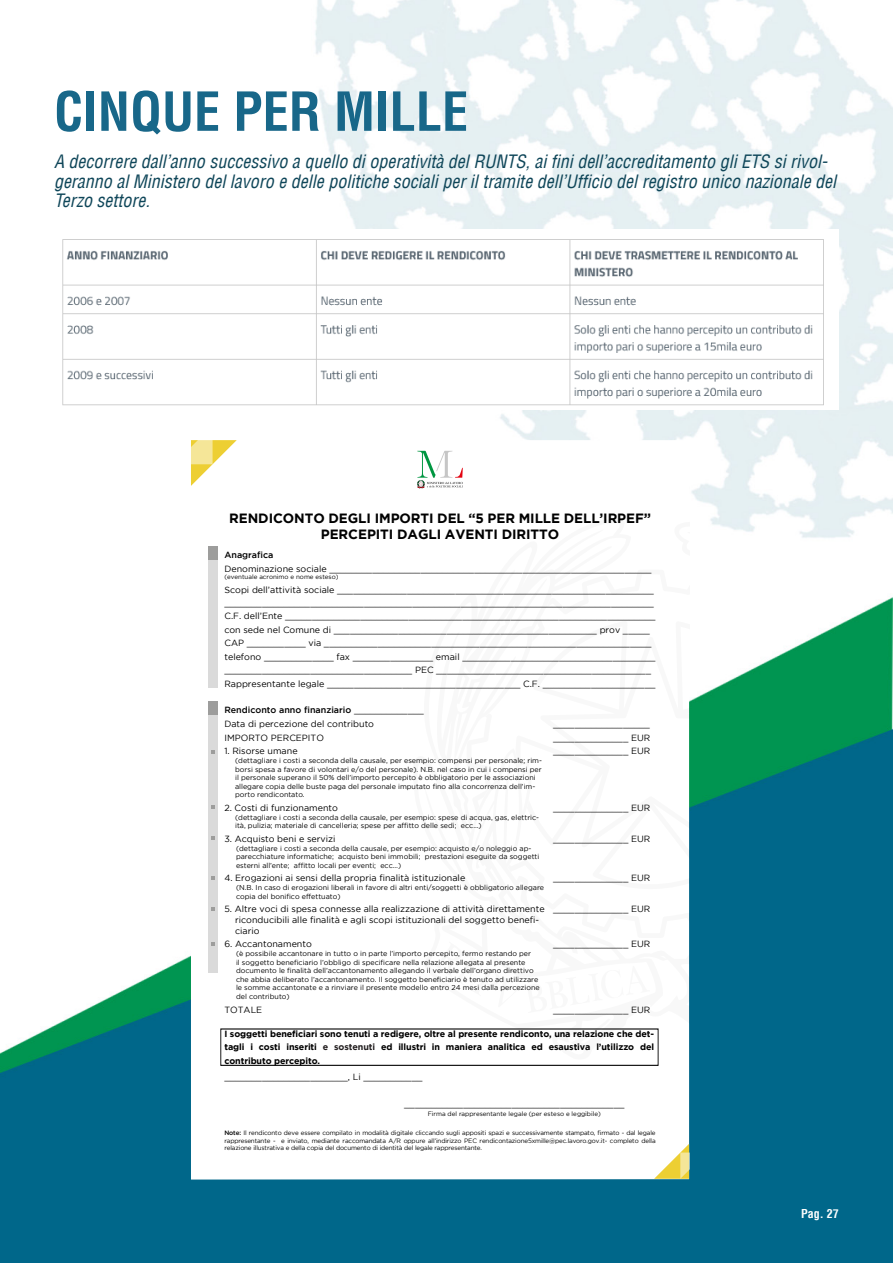
<style>
.page{position:relative;width:893px;height:1263px;background:#fff}
.page>*{position:absolute;margin:0;border:0;box-sizing:border-box;transform-origin:0 0}
.t1{font:700 condensed 52.5px "Helvetica LT";color:#186789}
.t2{font:italic condensed 18px/19.5px "Helvetica LT";color:#0f4659}
.t3{font:700 13.35px/16px "Gotham";letter-spacing:-.005em;color:#000;text-align:center}
.t4{font:700 condensed 12px "Helvetica LT";color:#fff}
.t5{font:9px/13.4px "Gotham";color:#000}
.t6{font:700 9px/13.4px "Gotham";letter-spacing:-.01em;color:#000;text-align:justify}
.t7{font:7.2px/8.6px "Gotham";color:#000}
.t8{font:6.3px/7.5px "Gotham";color:#000;text-align:justify}
.s1{font-weight:500}
.s2{color:#231f20}
</style>
<div class="page">
<img style="left:1px;top:1px;width:891px;height:1261px">
<img style="left:54px;top:230px;width:785px;height:179px">
<div style="left:191px;top:440px;width:498px;height:739px;background:#fff"></div>
<svg style="left:191px;top:440px;width:46px;height:46px"></svg>
<svg style="left:654px;top:1144px;width:35px;height:35px"></svg>
<svg style="left:417px;top:451px;width:46px;height:37px"></svg>
<div style="left:208px;top:701px;width:10px;height:16px;background:#9d9d9c"></div>
<div style="left:208px;top:547px;width:10px;height:15px;background:#9d9d9c"></div>
<div style="left:208px;top:715px;width:10px;height:257px;background:#dadada"></div>
<div style="left:208px;top:561px;width:10px;height:127px;background:#dadada"></div>
<svg style="left:211px;top:836px;width:4px;height:4px"></svg>
<svg style="left:211px;top:876px;width:4px;height:3px"></svg>
<svg style="left:211px;top:907px;width:4px;height:4px"></svg>
<svg style="left:211px;top:942px;width:4px;height:4px"></svg>
<svg style="left:211px;top:750px;width:4px;height:4px"></svg>
<svg style="left:211px;top:806px;width:4px;height:3px"></svg>
<div style="left:220px;top:1028px;width:439px;height:38px;border:1px solid #000"></div>
<p class="t1" style="left:54px;top:79px;width:416px">CINQUE PER MILLE</p>
<p class="t2" style="left:54px;top:152px;width:784px">A decorrere dall’anno successivo a quello di operatività del RUNTS, ai fini dell’accreditamento gli ETS si rivol&shy;geranno al Ministero del lavoro e delle politiche sociali per il tramite dell’Ufficio del registro unico nazionale del<br>Terzo settore.</p>
<p class="t3" style="left:229px;top:510px;width:423px">RENDICONTO DEGLI IMPORTI DEL “5 PER MILLE DELL’IRPEF”<br>PERCEPITI DAGLI AVENTI DIRITTO</p>
<p class="t5" style="left:224px;top:548px;width:429px"><span class="s1">Anagrafica<br></span>Denominazione sociale ____________________________________________________________</p>
<p class="t8" style="left:224px;top:573px;width:116px">(eventuale acronimo e nome esteso)</p>
<p class="t5" style="left:224px;top:582px;width:433px">Scopi dell’attività sociale ___________________________________________________________ ________________________________________________________________________________ C.F. dell’Ente _____________________________________________________________________ con sede nel Comune di _________________________________________________ prov _____ CAP ___________ via _____________________________________________________________ telefono _____________ fax _______________ email ____________________________________ ___________________________________ PEC ________________________________________ Rappresentante legale ____________________________________ C.F. _____________________</p>
<p class="t5" style="left:553px;top:717px;width:98px">__________________</p>
<p class="t5" style="left:224px;top:703px;width:201px"><span class="s1">Rendiconto anno finanziario</span> _____________<br>Data di percezione del contributo<br>IMPORTO PERCEPITO</p>
<p class="t5" style="left:553px;top:731px;width:99px">______________ EUR</p>
<p class="t5" style="left:224px;top:744px;width:75px">1. Risorse umane</p>
<p class="t7" style="left:235px;top:756px;width:308px">(dettagliare i costi a seconda della causale, per esempio: compensi per personale; rim&shy;borsi spesa a favore di volontari e/o del personale). N.B. nel caso in cui i compensi per il personale superano il 50% dell’importo percepito è obbligatorio per le associazioni allegare copia delle buste paga del personale imputato fino alla concorrenza dell’im&shy;porto rendicontato.</p>
<p class="t5" style="left:553px;top:744px;width:99px">______________ EUR</p>
<p class="t5" style="left:224px;top:801px;width:115px">2. Costi di funzionamento</p>
<p class="t7" style="left:235px;top:813px;width:306px">(dettagliare i costi a seconda della causale, per esempio: spese di acqua, gas, elettric&shy;ità, pulizia; materiale di cancelleria; spese per affitto delle sedi; ecc…)</p>
<p class="t5" style="left:553px;top:801px;width:99px">______________ EUR</p>
<p class="t5" style="left:224px;top:832px;width:112px">3. Acquisto beni e servizi</p>
<p class="t7" style="left:236px;top:843px;width:305px">(dettagliare i costi a seconda della causale, per esempio: acquisto e/o noleggio ap&shy;parecchiature informatiche; acquisto beni immobili; prestazioni eseguite da soggetti esterni all’ente; affitto locali per eventi; ecc…)</p>
<p class="t5" style="left:553px;top:832px;width:99px">______________ EUR</p>
<p class="t5" style="left:224px;top:871px;width:242px">4. Erogazioni ai sensi della propria finalità istituzionale</p>
<p class="t7" style="left:236px;top:883px;width:310px">(N.B. In caso di erogazioni liberali in favore di altri enti/soggetti è obbligatorio allegare copia del bonifico effettuato)</p>
<p class="t5" style="left:553px;top:871px;width:99px">______________ EUR</p>
<p class="t5" style="left:235px;top:903px;width:311px;line-height:10.8px;text-indent:-11px">5. Altre voci di spesa connesse alla realizzazione di attività direttamente riconducibili alle finalità e agli scopi istituzionali del soggetto benefi&shy;ciario</p>
<p class="t5" style="left:553px;top:902px;width:99px">______________ EUR</p>
<p class="t5" style="left:224px;top:937px;width:89px">6. Accantonamento</p>
<p class="t7" style="left:236px;top:949px;width:305px">(è possibile accantonare in tutto o in parte l’importo percepito, fermo restando per<br>il soggetto beneficiario l’obbligo di specificare nella relazione allegata al presente documento le finalità dell’accantonamento allegando il verbale dell’organo direttivo che abbia deliberato l’accantonamento. Il soggetto beneficiario è tenuto ad utilizzare le somme accantonate e a rinviare il presente modello entro 24 mesi dalla percezione del contributo)</p>
<p class="t5" style="left:553px;top:937px;width:99px">______________ EUR</p>
<p class="t5" style="left:224px;top:1003px;width:39px">TOTALE</p>
<p class="t5" style="left:553px;top:1003px;width:99px">______________ EUR</p>
<p class="t6" style="left:224px;top:1027px;width:431px">I soggetti beneficiari sono tenuti a redigere, oltre al presente rendiconto, una relazione che det&shy;tagli i costi inseriti <span class="s2">e sostenuti</span> ed illustri in maniera analitica ed esaustiva l’utilizzo del contributo percepito.</p>
<p class="t5" style="left:224px;top:1070px;width:199px">_______________________, Li ___________</p>
<p class="t5" style="left:404px;top:1097px;width:222px">_________________________________________</p>
<p class="t8" style="left:428px;top:1109px;width:174px">Firma del rappresentante legale (per esteso e leggibile)</p>
<p class="t8" style="left:224px;top:1129px;width:433px"><span class="s1">Note:</span> Il rendiconto deve essere compilato in modalità digitale cliccando sugli appositi spazi e successivamente stampato, firmato - dal legale rappresentante - e inviato, mediante raccomandata A/R oppure all’indirizzo PEC rendicontazione5xmille@pec.lavoro.gov.it- completo della relazione illustrativa e della copia del documento di identità del legale rappresentante.</p>
<h3 class="t4" style="left:801px;top:1206px;width:39px">Pag. 27</h3>
</div>
